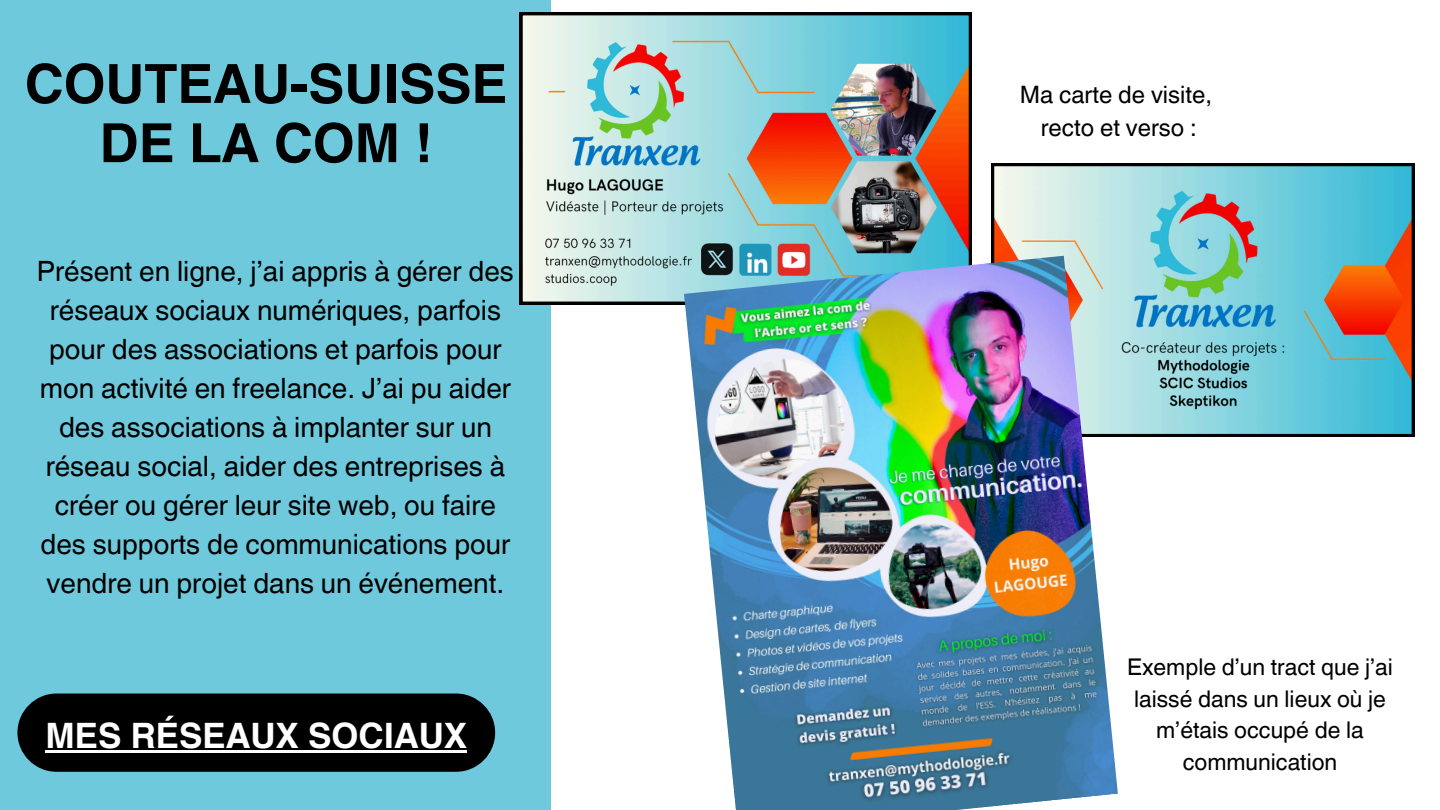
<style>
.page{position:relative;width:1440px;height:810px;background:#fff}
.page>*{position:absolute;margin:0;border:0;box-sizing:border-box;transform-origin:0 0}
.t1{font:700 54px/59.2px "Helvetica World";color:#000;text-align:center}
.t2{font:700 35px "Helvetica World";color:#fff}
.t3{font:28px/39px "Helvetica World";color:#000;text-align:center}
.t4{font:24px "Helvetica World";color:#000}
.t5{font:23px/31.5px "Helvetica World";color:#000;text-align:center}
</style>
<div class="page">
<div style="left:0;top:0;width:551px;height:810px;background:#6fc9dc"></div>
<svg style="left:991px;top:163px;width:424px;height:274px"></svg>
<img style="left:520px;top:12px;width:452px;height:293px">
<div style="left:17px;top:694px;width:478px;height:78px;background:#000;border-radius:39px"></div>
<hr style="left:45px;top:750px;width:422px;height:3px;background:#fff">
<img style="left:684px;top:256px;width:434px;height:554px">
<h1 class="t1" style="left:25px;top:49px;width:484px">COUTEAU-SUISSE<br>DE LA COM !</h1>
<h3 class="t3" style="left:37px;top:252px;width:478px">Présent en ligne, j’ai appris à gérer des réseaux sociaux numériques, parfois pour des associations et parfois pour mon activité en freelance. J’ai pu aider des associations à implanter sur un réseau social, aider des entreprises à créer ou gérer leur site web, ou faire des supports de communications pour vendre un projet dans un événement.</h3>
<h2 class="t2" style="left:45px;top:707px;width:423px">MES RÉSEAUX SOCIAUX</h2>
<p class="t4" style="left:1020px;top:81px;width:194px">Ma carte de visite,</p>
<p class="t4" style="left:1041px;top:114px;width:158px">recto et verso :</p>
<p class="t5" style="left:1127px;top:652px;width:267px">Exemple d’un tract que j’ai laissé dans un lieux où je m’étais occupé de la communication</p>
</div>
